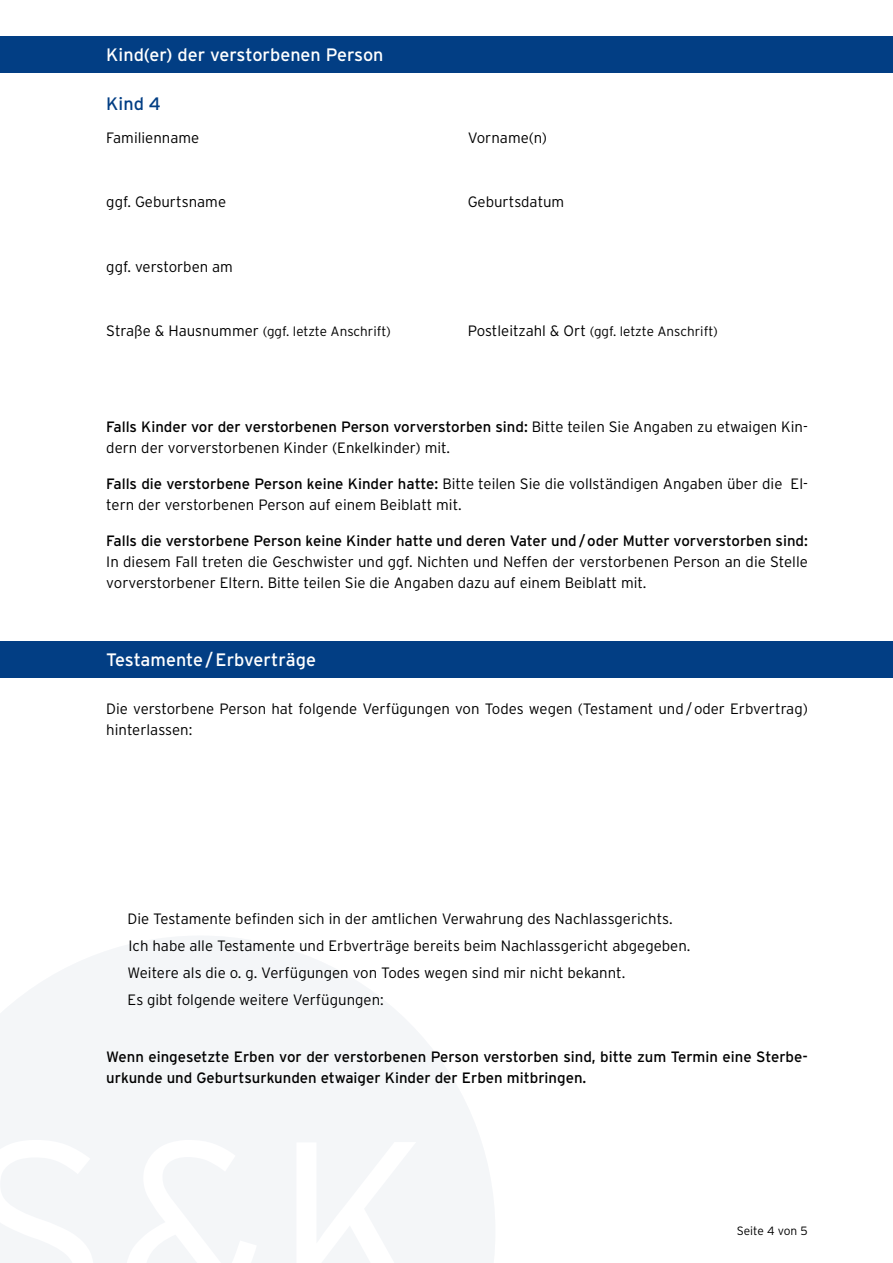
<style>
.page{position:relative;width:893px;height:1263px;background:#fff}
.page>*{position:absolute;margin:0;border:0;box-sizing:border-box;transform-origin:0 0}
.t1{font:18px "Interstate";color:#fff}
.t2{font:18px "Interstate";color:#023e84}
.t3{font:300 15px/21px "Interstate";color:#000}
.t4{font:15px/21px "Interstate";color:#000}
.t5{font:300 13.5px "Interstate";color:#000}
.t6{font:300 12px "Interstate";letter-spacing:-.005em;color:#000}
.s1{font-size:15px}
.s2{font-weight:400}
</style>
<div class="page">
<svg style="left:0;top:936px;width:495px;height:327px;fill:#f4f6f8"></svg>
<svg style="left:0;top:1140px;width:94px;height:123px"></svg>
<svg style="left:125px;top:1140px;width:140px;height:123px"></svg>
<svg style="left:296px;top:1142px;width:130px;height:121px"></svg>
<div style="left:0;top:36px;width:893px;height:37px;background:#023e84"></div>
<div style="left:0;top:641px;width:893px;height:37px;background:#023e84"></div>
<p class="t1" style="left:106px;top:45px;width:279px">Kind(er) der verstorbenen Person</p>
<p class="t2" style="left:106px;top:94px;width:56px">Kind 4</p>
<p class="t3" style="left:106px;top:127px;width:95px">Familienname</p>
<p class="t3" style="left:468px;top:127px;width:81px">Vorname(n)</p>
<p class="t3" style="left:106px;top:191px;width:121px">ggf. Geburtsname</p>
<p class="t3" style="left:468px;top:191px;width:98px">Geburtsdatum</p>
<p class="t3" style="left:106px;top:256px;width:128px">ggf. verstorben am</p>
<p class="t5" style="left:106px;top:324px;width:286px"><span class="s1">Straße &amp; Hausnummer</span> (ggf. letzte Anschrift)</p>
<p class="t5" style="left:468px;top:324px;width:252px"><span class="s1">Postleitzahl &amp; Ort</span> (ggf. letzte Anschrift)</p>
<p class="t3" style="left:106px;top:416px;width:703px"><span class="s2">Falls Kinder vor der verstorbenen Person vorverstorben sind:</span> Bitte teilen Sie Angaben zu etwaigen Kin&shy;dern der vorverstorbenen Kinder (Enkelkinder) mit.</p>
<p class="t3" style="left:106px;top:473px;width:703px"><span class="s2">Falls die verstorbene Person keine Kinder hatte:</span> Bitte teilen Sie die vollständigen Angaben über die El&shy;tern der verstorbenen Person auf einem Beiblatt mit.</p>
<p class="t4" style="left:106px;top:530px;width:703px">Falls die verstorbene Person keine Kinder hatte und deren Vater und/oder Mutter vorverstorben sind:</p>
<p class="t3" style="left:106px;top:551px;width:703px">In diesem Fall treten die Geschwister und ggf. Nichten und Neffen der verstorbenen Person an die Stelle vorverstorbener Eltern. Bitte teilen Sie die Angaben dazu auf einem Beiblatt mit.</p>
<p class="t1" style="left:106px;top:649px;width:211px">Testamente/Erbverträge</p>
<p class="t3" style="left:106px;top:698px;width:703px">Die verstorbene Person hat folgende Verfügungen von Todes wegen (Testament und/oder Erbvertrag) hinterlassen:</p>
<p class="t3" style="left:128px;top:905px;width:564px;line-height:27px">Die Testamente befinden sich in der amtlichen Verwahrung des Nachlassgerichts.<br>Ich habe alle Testamente und Erbverträge bereits beim Nachlassgericht abgegeben.<br>Weitere als die o. g. Verfügungen von Todes wegen sind mir nicht bekannt.<br>Es gibt folgende weitere Verfügungen:</p>
<p class="t4" style="left:106px;top:1046px;width:703px">Wenn eingesetzte Erben vor der verstorbenen Person verstorben sind, bitte zum Termin eine Sterbe&shy;urkunde und Geburtsurkunden etwaiger Kinder der Erben mitbringen.</p>
<p class="t6" style="left:737px;top:1224px;width:72px">Seite 4 von 5</p>
</div>
